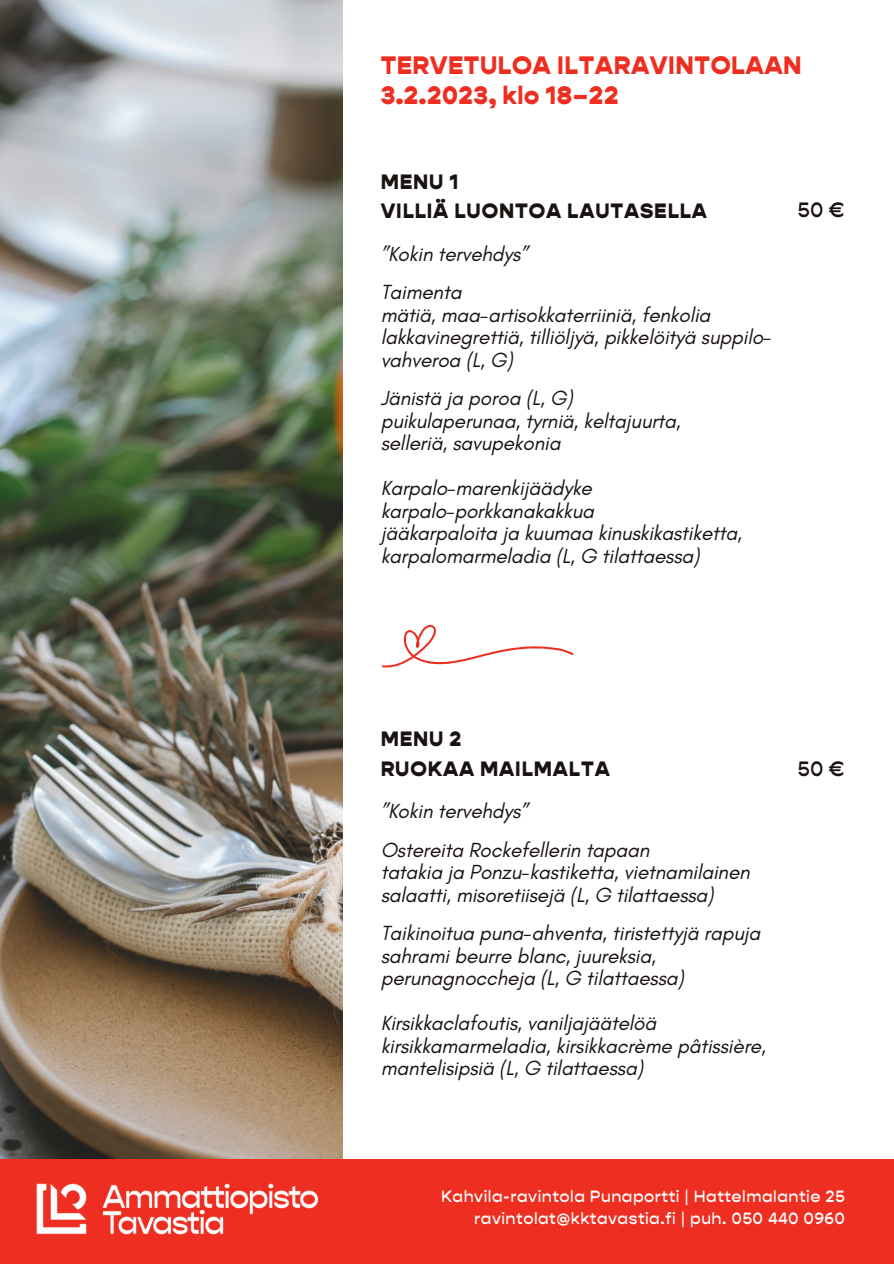
<style>
.page{position:relative;width:894px;height:1264px;background:#fff}
.page>*{position:absolute;margin:0;border:0;box-sizing:border-box;transform-origin:0 0}
.t1{font:900 25.5px/30.5px "Gopher";letter-spacing:.02em;color:#ed2e20}
.t2{font:900 21px/29.2px "Gopher";letter-spacing:.04em;color:#191211}
.t3{font:500 21px "Gopher";color:#191211}
.t4{font:italic 20.85px/22.5px "Glacial Indifference";letter-spacing:-.01em;color:#191211}
.t5{font:500 16.5px/22.5px "Gopher";letter-spacing:.03em;color:#fff;text-align:right}
</style>
<div class="page">
<img style="left:0;top:0;width:342px;height:1159px">
<div style="left:0;top:1159px;width:893px;height:104px;background:#ed2e20"></div>
<img style="left:36px;top:1183px;width:283px;height:52px">
<svg style="left:382px;top:625px;width:192px;height:43px"></svg>
<p class="t1" style="left:380px;top:50px;width:422px">TERVETULOA ILTARAVINTOLAAN<br>3.2.2023, klo 18–22</p>
<p class="t2" style="left:380px;top:167px;width:328px">MENU 1<br>VILLIÄ LUONTOA LAUTASELLA</p>
<p class="t4" style="left:380px;top:235px;width:149px;line-height:38.2px">”Kokin tervehdys”<br>Taimenta</p>
<p class="t4" style="left:380px;top:303px;width:392px">mätiä, maa-artisokkaterriiniä, fenkolia lakkavinegrettiä, tilliöljyä, pikkelöityä suppilo&shy;vahveroa (L, G)</p>
<p class="t4" style="left:380px;top:387px;width:301px">Jänistä ja poroa (L, G) puikulaperunaa, tyrniä, keltajuurta, selleriä, savupekonia</p>
<p class="t4" style="left:380px;top:477px;width:362px">Karpalo-marenkijäädyke karpalo-porkkanakakkua<br>jääkarpaloita ja kuumaa kinuskikastiketta, karpalomarmeladia (L, G tilattaessa)</p>
<p class="t3" style="left:797px;top:197px;width:48px">50 €</p>
<p class="t2" style="left:380px;top:724px;width:231px">MENU 2<br>RUOKAA MAILMALTA</p>
<p class="t4" style="left:380px;top:792px;width:270px;line-height:38.2px">”Kokin tervehdys”<br>Ostereita Rockefellerin tapaan</p>
<p class="t4" style="left:380px;top:860px;width:370px">tatakia ja Ponzu-kastiketta, vietnamilainen salaatti, misoretiisejä (L, G tilattaessa)</p>
<p class="t4" style="left:380px;top:921px;width:381px">Taikinoitua puna-ahventa, tiristettyjä rapuja sahrami beurre blanc, juureksia, perunagnoccheja (L, G tilattaessa)</p>
<p class="t4" style="left:380px;top:1011px;width:386px">Kirsikkaclafoutis, vaniljajäätelöä kirsikkamarmeladia, kirsikkacrème pâtissière, mantelisipsiä (L, G tilattaessa)</p>
<p class="t3" style="left:797px;top:755px;width:48px">50 €</p>
<p class="t5" style="left:441px;top:1184px;width:405px">Kahvila-ravintola Punaportti | Hattelmalantie 25 ravintolat@kktavastia.fi | puh. 050 440 0960</p>
</div>
